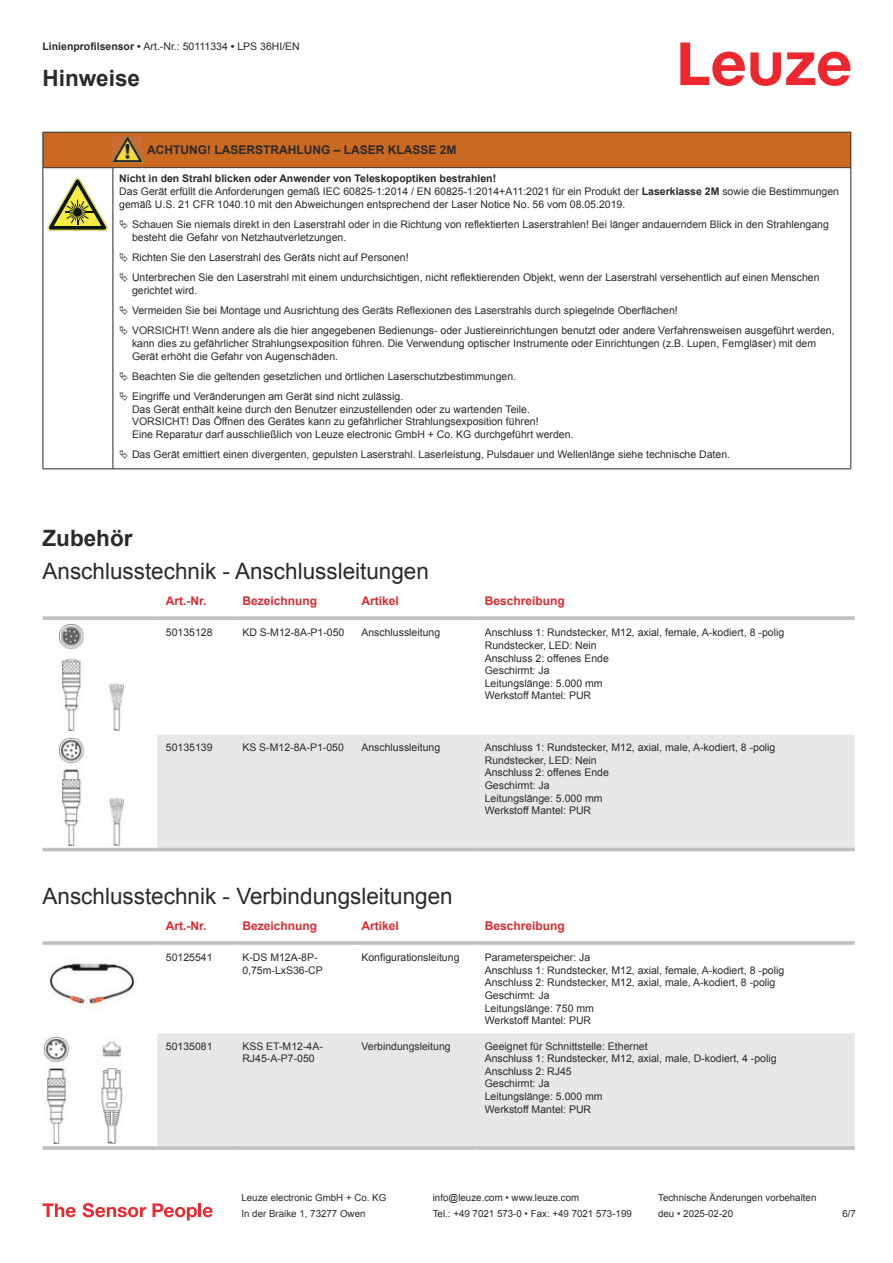
<style>
.page{position:relative;width:893px;height:1263px;background:#fff}
.page>*{position:absolute;margin:0;border:0;box-sizing:border-box;transform-origin:0 0}
.t1{font:22.5px "Arial";color:#2b292a}
.t2{font:700 22.5px "Arial";color:#2b292a}
.t3{font:700 12px "Arial";color:#db2a30}
.t4{font:700 12px "Arial";color:#2b292a}
.t5{font:10.5px/12.6px "Arial";color:#2b292a}
.t6{font:9.75px "Arial";color:#2b292a}
.s1{font-weight:700}
</style>
<div class="page">
<svg style="left:680px;top:43px;width:170px;height:43px"></svg>
<svg style="left:43px;top:730px;width:812px;height:122px"></svg>
<div style="left:157px;top:735px;width:698px;height:113px;background:#e6e7e9"></div>
<svg style="left:43px;top:616px;width:114px;height:4px"></svg>
<svg style="left:157px;top:616px;width:77px;height:4px"></svg>
<svg style="left:234px;top:616px;width:119px;height:4px"></svg>
<svg style="left:353px;top:616px;width:123px;height:4px"></svg>
<svg style="left:476px;top:616px;width:379px;height:4px;background:#c3c5c7"></svg>
<hr style="left:43px;top:848px;width:114px;height:3px;background:#bdbfc1">
<hr style="left:157px;top:848px;width:77px;height:3px;background:#bdbfc1">
<hr style="left:234px;top:848px;width:119px;height:3px;background:#bdbfc1">
<hr style="left:353px;top:848px;width:123px;height:3px;background:#bdbfc1">
<hr style="left:476px;top:848px;width:379px;height:3px;background:#bdbfc1">
<img style="left:59px;top:624px;width:65px;height:106px">
<img style="left:59px;top:739px;width:65px;height:106px">
<div style="left:157px;top:1033px;width:698px;height:113px;background:#e6e7e9"></div>
<hr style="left:43px;top:941px;width:114px;height:4px;background:#bdbfc1">
<hr style="left:157px;top:941px;width:77px;height:4px;background:#c9cbcd">
<hr style="left:234px;top:941px;width:119px;height:4px;background:#c4c6c7">
<hr style="left:353px;top:941px;width:123px;height:4px;background:#bdbfc1">
<hr style="left:476px;top:941px;width:379px;height:4px;background:#c9cbcd">
<hr style="left:43px;top:1146px;width:114px;height:4px;background:#bdbfc1">
<hr style="left:157px;top:1146px;width:77px;height:4px;background:#c7c9cb">
<hr style="left:234px;top:1146px;width:119px;height:4px;background:#bdbfc1">
<hr style="left:353px;top:1146px;width:123px;height:4px;background:#bdbfc1">
<hr style="left:476px;top:1146px;width:379px;height:4px;background:#c7c9cb">
<img style="left:49px;top:963px;width:88px;height:49px">
<img style="left:45px;top:1037px;width:78px;height:107px">
<svg style="left:43px;top:1203px;width:33px;height:14px"></svg>
<svg style="left:83px;top:1203px;width:63px;height:14px"></svg>
<svg style="left:153px;top:1203px;width:44px;height:17px"></svg>
<hr style="left:198px;top:1203px;width:3px;height:14px;background:#ed272d">
<svg style="left:203px;top:1207px;width:10px;height:10px"></svg>
<div style="left:44px;top:133px;width:806px;height:34px;background:#ca691f"></div>
<svg style="left:44px;top:168px;width:806px;height:300px"></svg>
<hr style="left:43px;top:132px;width:70px;height:1px;background:#2b292a">
<hr style="left:43px;top:133px;width:1px;height:34px;background:#2b292a">
<hr style="left:43px;top:167px;width:70px;height:1px;background:#2b292a">
<hr style="left:113px;top:132px;width:30px;height:1px;background:#2b292a">
<hr style="left:113px;top:167px;width:30px;height:1px;background:#2b292a">
<hr style="left:143px;top:132px;width:708px;height:1px;background:#2b292a">
<hr style="left:850px;top:133px;width:1px;height:34px;background:#2b292a">
<hr style="left:143px;top:167px;width:708px;height:1px;background:#2b292a">
<hr style="left:43px;top:168px;width:1px;height:296px;background:#2b292a">
<hr style="left:113px;top:168px;width:1px;height:296px;background:#2b292a">
<hr style="left:850px;top:168px;width:1px;height:296px;background:#2b292a">
<hr style="left:43px;top:468px;width:70px;height:1px;background:#2b292a">
<hr style="left:113px;top:468px;width:30px;height:1px;background:#2b292a">
<hr style="left:143px;top:468px;width:708px;height:1px;background:#2b292a">
<img style="left:113px;top:136px;width:30px;height:27px">
<svg style="left:47px;top:178px;width:60px;height:53px"></svg>
<svg style="left:115px;top:169px;width:734px;height:296px"></svg>
<svg style="left:120px;top:220px;width:8px;height:9px"></svg>
<svg style="left:120px;top:252px;width:8px;height:10px"></svg>
<svg style="left:120px;top:273px;width:8px;height:9px"></svg>
<svg style="left:120px;top:306px;width:8px;height:9px"></svg>
<svg style="left:120px;top:326px;width:8px;height:9px"></svg>
<svg style="left:120px;top:371px;width:8px;height:10px"></svg>
<svg style="left:120px;top:392px;width:8px;height:9px"></svg>
<svg style="left:120px;top:450px;width:8px;height:9px"></svg>
<p class="t5" style="left:43px;top:41px;width:259px"><span class="s1">Linienprofilsensor •</span> Art.-Nr.: 50111334 <span class="s1">•</span> LPS 36HI/EN</p>
<h1 class="t2" style="left:43px;top:70px;width:99px">Hinweise</h1>
<p class="t4" style="left:147px;top:145px;width:311px">ACHTUNG! LASERSTRAHLUNG – LASER KLASSE 2M</p>
<p class="t5" style="left:119px;top:173px;width:721px"><span class="s1">Nicht in den Strahl blicken oder Anwender von Teleskopoptiken bestrahlen!<br></span>Das Gerät erfüllt die Anforderungen gemäß IEC 60825-1:2014 / EN 60825-1:2014+A11:2021 für ein Produkt der <span class="s1">Laserklasse 2M</span> sowie die Bestimmungen gemäß U.S. 21 CFR 1040.10 mit den Abweichungen entsprechend der Laser Notice No. 56 vom 08.05.2019.</p>
<p class="t5" style="left:132px;top:219px;width:698px">Schauen Sie niemals direkt in den Laserstrahl oder in die Richtung von reflektierten Laserstrahlen! Bei länger andauerndem Blick in den Strahlengang besteht die Gefahr von Netzhautverletzungen.</p>
<p class="t5" style="left:132px;top:248px;width:689px;line-height:20.2px">Richten Sie den Laserstrahl des Geräts nicht auf Personen!<br>Unterbrechen Sie den Laserstrahl mit einem undurchsichtigen, nicht reflektierenden Objekt, wenn der Laserstrahl versehentlich auf einen Menschen</p>
<p class="t5" style="left:132px;top:281px;width:704px;line-height:20.2px">gerichtet wird.<br>Vermeiden Sie bei Montage und Ausrichtung des Geräts Reflexionen des Laserstrahls durch spiegelnde Oberflächen!<br>VORSICHT! Wenn andere als die hier angegebenen Bedienungs- oder Justiereinrichtungen benutzt oder andere Verfahrensweisen ausgeführt werden,</p>
<p class="t5" style="left:132px;top:338px;width:686px">kann dies zu gefährlicher Strahlungsexposition führen. Die Verwendung optischer Instrumente oder Einrichtungen (z.B. Lupen, Ferngläser) mit dem<br>Gerät erhöht die Gefahr von Augenschäden.</p>
<p class="t5" style="left:132px;top:367px;width:386px;line-height:20.2px">Beachten Sie die geltenden gesetzlichen und örtlichen Laserschutzbestimmungen.<br>Eingriffe und Veränderungen am Gerät sind nicht zulässig.</p>
<p class="t5" style="left:132px;top:404px;width:443px">Das Gerät enthält keine durch den Benutzer einzustellenden oder zu wartenden Teile.<br>VORSICHT! Das Öffnen des Gerätes kann zu gefährlicher Strahlungsexposition führen!<br>Eine Reparatur darf ausschließlich von Leuze electronic GmbH + Co. KG durchgeführt werden.</p>
<p class="t5" style="left:132px;top:449px;width:600px">Das Gerät emittiert einen divergenten, gepulsten Laserstrahl. Laserleistung, Pulsdauer und Wellenlänge siehe technische Daten.</p>
<h1 class="t2" style="left:43px;top:529px;width:92px">Zubehör</h1>
<h1 class="t1" style="left:43px;top:563px;width:388px">Anschlusstechnik - Anschlussleitungen</h1>
<p class="t3" style="left:166px;top:597px;width:42px">Art.-Nr.</p>
<p class="t3" style="left:242px;top:597px;width:76px">Bezeichnung</p>
<p class="t3" style="left:361px;top:597px;width:39px">Artikel</p>
<p class="t3" style="left:485px;top:597px;width:82px">Beschreibung</p>
<p class="t5" style="left:166px;top:627px;width:48px">50135128</p>
<p class="t5" style="left:242px;top:627px;width:104px">KD S-M12-8A-P1- 050</p>
<p class="t5" style="left:361px;top:627px;width:80px">Anschlussleitung</p>
<p class="t5" style="left:485px;top:627px;width:301px">Anschluss 1: Rundstecker, M12, axial, female, A-kodiert, 8 -polig<br>Rundstecker, LED: Nein<br>Anschluss 2: offenes Ende<br>Geschirmt: Ja<br>Leitungslänge: 5.000 mm<br>Werkstoff Mantel: PUR</p>
<p class="t5" style="left:166px;top:742px;width:48px">50135139</p>
<p class="t5" style="left:242px;top:742px;width:103px">KS S-M12-8A-P1-050</p>
<p class="t5" style="left:361px;top:742px;width:80px">Anschlussleitung</p>
<p class="t5" style="left:485px;top:742px;width:292px">Anschluss 1: Rundstecker, M12, axial, male, A-kodiert, 8 -polig<br>Rundstecker, LED: Nein<br>Anschluss 2: offenes Ende<br>Geschirmt: Ja<br>Leitungslänge: 5.000 mm<br>Werkstoff Mantel: PUR</p>
<h1 class="t1" style="left:43px;top:888px;width:412px">Anschlusstechnik - Verbindungsleitungen</h1>
<p class="t3" style="left:166px;top:922px;width:42px">Art.-Nr.</p>
<p class="t3" style="left:242px;top:922px;width:76px">Bezeichnung</p>
<p class="t3" style="left:361px;top:922px;width:39px">Artikel</p>
<p class="t3" style="left:485px;top:922px;width:82px">Beschreibung</p>
<p class="t5" style="left:166px;top:952px;width:48px">50125541</p>
<p class="t5" style="left:242px;top:952px;width:82px">K-DS M12A-8P-<br>0,75m-LxS36-CP</p>
<p class="t5" style="left:361px;top:952px;width:100px">Konfigurationsleitung</p>
<p class="t5" style="left:485px;top:952px;width:301px">Parameterspeicher: Ja<br>Anschluss 1: Rundstecker, M12, axial, female, A-kodiert, 8 -polig Anschluss 2: Rundstecker, M12, axial, male, A-kodiert, 8 -polig Geschirmt: Ja<br>Leitungslänge: 750 mm<br>Werkstoff Mantel: PUR</p>
<p class="t5" style="left:166px;top:1041px;width:48px">50135081</p>
<p class="t5" style="left:242px;top:1041px;width:82px">KSS ET-M12-4A-<br>RJ45-A-P7-050</p>
<p class="t5" style="left:361px;top:1041px;width:91px">Verbindungsleitung</p>
<p class="t5" style="left:485px;top:1041px;width:293px">Geeignet für Schnittstelle: Ethernet<br>Anschluss 1: Rundstecker, M12, axial, male, D-kodiert, 4 -polig<br>Anschluss 2: RJ45<br>Geschirmt: Ja<br>Leitungslänge: 5.000 mm<br>Werkstoff Mantel: PUR</p>
<p class="t6" style="left:241px;top:1194px;width:146px">Leuze electronic GmbH + Co. KG</p>
<p class="t6" style="left:433px;top:1194px;width:148px">info@leuze.com • www.leuze.com</p>
<p class="t6" style="left:658px;top:1194px;width:160px">Technische Änderungen vorbehalten</p>
<p class="t6" style="left:241px;top:1210px;width:126px">In der Braike 1, 73277 Owen</p>
<p class="t6" style="left:433px;top:1210px;width:201px">Tel.: +49 7021 573-0 • Fax: +49 7021 573-199</p>
<p class="t6" style="left:658px;top:1210px;width:76px">deu • 2025-02-20</p>
<p class="t6" style="left:842px;top:1210px;width:15px">6 /7</p>
</div>
